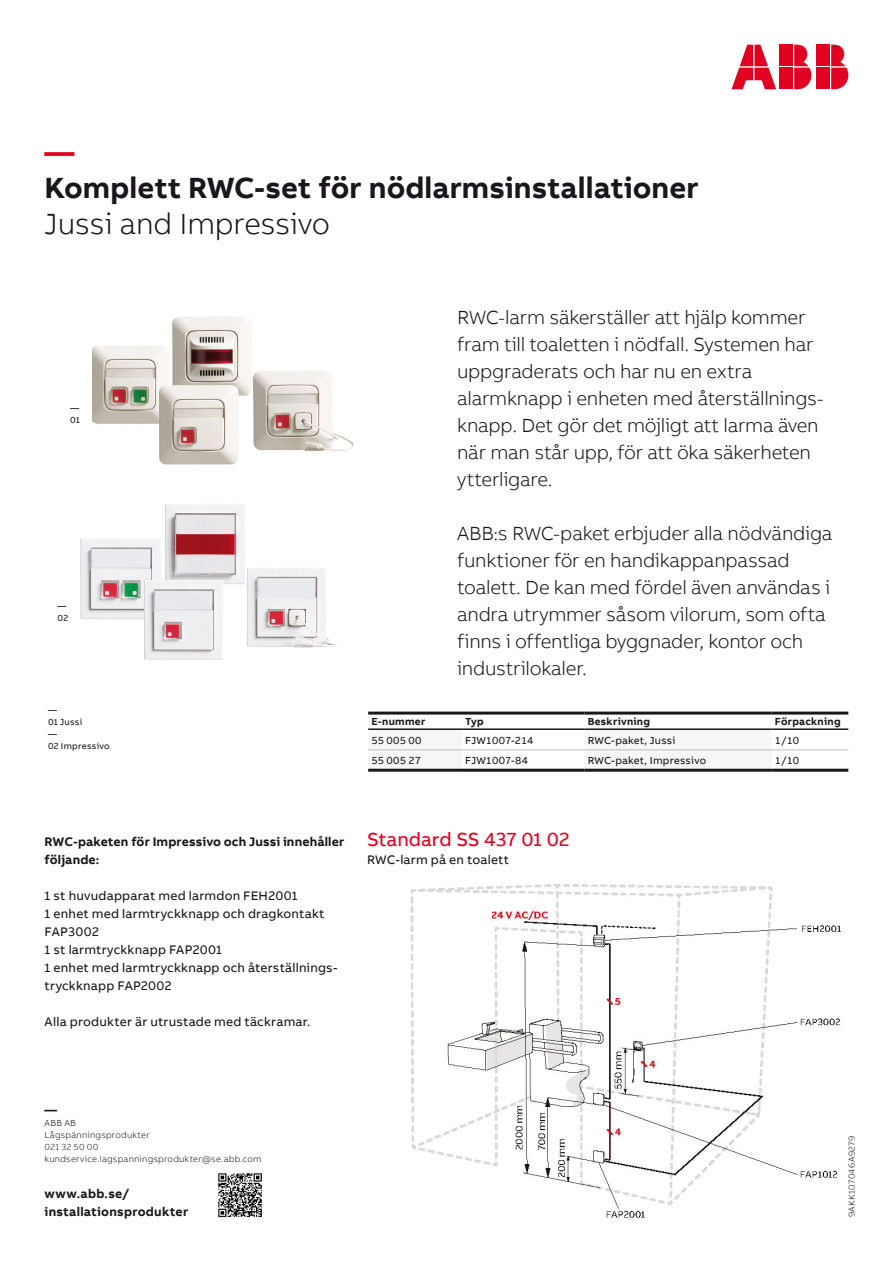
<style>
.page{position:relative;width:893px;height:1263px;background:#fff}
.page>*{position:absolute;margin:0;border:0;box-sizing:border-box;transform-origin:0 0}
.Headline_M_20pt_24pt{font:700 30px "AB Bvoice";color:#1a171c}
.Headline_M_20pt_24pt-2{font:300 30px "AB Bvoice";letter-spacing:-.01em;color:#1a171c}
.Headline_M_20pt_24pt-3{font:700 30px "AB Bvoice";color:#e20020}
.Lead_13pt_18pt{font:300 19.5px/27px "AB Bvoice";letter-spacing:-.015em;color:#1a171c}
.Lead_13pt_18pt-2{font:19.5px "AB Bvoice";color:#e20020}
.Copytext_8_5pt_12pt{font:12.75px/18px "AB Bvoice";letter-spacing:.015em;color:#1a171c}
.Paragraph_Title_8_5p{font:700 12.75px/18px "AB Bvoice";letter-spacing:.01em;color:#1a171c}
.Lead_13pt_18pt-3{font:12.75px "AB Bvoice";letter-spacing:.015em;color:#1a171c}
.data_center_last{font:10.5px "AB Bvoice";letter-spacing:.01em;color:#1a171c}
.data_left{font:10.5px "AB Bvoice";letter-spacing:.02em;color:#1a171c}
.header1_left{font:700 10.5px "AB Bvoice";letter-spacing:.025em;color:#1a171c}
.header1_center{font:700 10.5px "AB Bvoice";letter-spacing:.02em;color:#1a171c}
.Additional_Informati{font:300 9px/12px "AB Bvoice";letter-spacing:.025em;color:#1a171c}
.Caption_6pt_8pt{font:9px "AB Bvoice";letter-spacing:.025em;color:#1a171c}
</style>
<div class="page">
<div style="left:817px;top:45px;width:13px;height:21px;background:#e20020"></div>
<div style="left:817px;top:68px;width:13px;height:21px;background:#e20020"></div>
<svg style="left:831px;top:45px;width:17px;height:44px"></svg>
<svg style="left:731px;top:45px;width:45px;height:44px"></svg>
<div style="left:780px;top:45px;width:13px;height:21px;background:#e20020"></div>
<div style="left:780px;top:68px;width:13px;height:21px;background:#e20020"></div>
<svg style="left:794px;top:45px;width:17px;height:44px"></svg>
<img style="left:218px;top:1173px;width:44px;height:44px">
<svg style="left:368px;top:750px;width:404px;height:19px"></svg>
<hr style="left:462px;top:711px;width:122px;height:3px;background:#1a171c">
<hr style="left:462px;top:728px;width:122px;height:2px;background:#1a171c">
<hr style="left:368px;top:711px;width:94px;height:3px;background:#1a171c">
<hr style="left:368px;top:728px;width:94px;height:2px;background:#1a171c">
<hr style="left:584px;top:711px;width:188px;height:3px;background:#1a171c">
<hr style="left:584px;top:728px;width:188px;height:2px;background:#1a171c">
<hr style="left:772px;top:711px;width:76px;height:3px;background:#1a171c">
<hr style="left:772px;top:728px;width:76px;height:2px;background:#1a171c">
<hr style="left:368px;top:769px;width:94px;height:3px;background:#1a171c">
<hr style="left:462px;top:769px;width:122px;height:3px;background:#1a171c">
<hr style="left:584px;top:769px;width:188px;height:3px;background:#1a171c">
<hr style="left:772px;top:769px;width:76px;height:3px;background:#1a171c">
<hr style="left:772px;top:749px;width:76px;height:1px;background:#bcbdbf">
<hr style="left:368px;top:749px;width:94px;height:1px;background:#bcbdbf">
<hr style="left:462px;top:749px;width:122px;height:1px;background:#bcbdbf">
<hr style="left:584px;top:749px;width:188px;height:1px;background:#bcbdbf">
<img style="left:92px;top:316px;width:262px;height:149px">
<img style="left:80px;top:504px;width:256px;height:156px">
<img style="left:410px;top:884px;width:431px;height:334px">
<p class="Headline_M_20pt_24pt-3" style="left:45px;top:132px;width:31px">—</p>
<p class="Headline_M_20pt_24pt" style="left:45px;top:168px;width:656px">Komplett RWC-set för nödlarmsinstallationer</p>
<p class="Headline_M_20pt_24pt-2" style="left:45px;top:206px;width:287px">Jussi and Impressivo</p>
<p class="Caption_6pt_8pt" style="left:70px;top:403px;width:10px">—</p>
<p class="Caption_6pt_8pt" style="left:70px;top:415px;width:11px">01</p>
<p class="Caption_6pt_8pt" style="left:57px;top:601px;width:10px">—</p>
<p class="Caption_6pt_8pt" style="left:57px;top:613px;width:12px">02</p>
<p class="Caption_6pt_8pt" style="left:48px;top:705px;width:10px">—</p>
<p class="Caption_6pt_8pt" style="left:48px;top:717px;width:36px">01 Jussi</p>
<p class="Caption_6pt_8pt" style="left:48px;top:729px;width:10px">—</p>
<p class="Caption_6pt_8pt" style="left:48px;top:741px;width:63px">02 Impressivo</p>
<p class="Lead_13pt_18pt" style="left:457px;top:304px;width:368px">RWC-larm säkerställer att hjälp kommer fram till toaletten i nödfall. Systemen har uppgraderats och har nu en extra alarmknapp i enheten med återställnings&shy;knapp. Det gör det möjligt att larma även när man står upp, för att öka säkerheten ytterligare.</p>
<p class="Lead_13pt_18pt" style="left:457px;top:520px;width:377px">ABB:s RWC-paket erbjuder alla nödvändiga funktioner för en handikappanpassad toalett. De kan med fördel även användas i andra utrymmer såsom vilorum, som ofta finns i offentliga byggnader, kontor och industrilokaler.</p>
<p class="header1_left" style="left:371px;top:715px;width:56px">E-nummer</p>
<p class="header1_left" style="left:465px;top:715px;width:20px">Typ</p>
<p class="header1_left" style="left:588px;top:715px;width:64px">Beskrivning</p>
<p class="header1_center" style="left:775px;top:715px;width:67px">Förpackning</p>
<p class="data_center_last" style="left:371px;top:734px;width:52px">55 005 00</p>
<p class="data_center_last" style="left:465px;top:734px;width:70px">FJW1007-214</p>
<p class="data_left" style="left:588px;top:734px;width:89px">RWC-paket, Jussi</p>
<p class="data_center_last" style="left:775px;top:734px;width:26px">1/10</p>
<p class="data_center_last" style="left:371px;top:754px;width:51px">55 005 27</p>
<p class="data_center_last" style="left:465px;top:754px;width:65px">FJW1007-84</p>
<p class="data_left" style="left:588px;top:754px;width:120px">RWC-paket, Impressivo</p>
<p class="data_center_last" style="left:775px;top:754px;width:26px">1/10</p>
<p class="Paragraph_Title_8_5p" style="left:45px;top:832px;width:301px">RWC-paketen för Impressivo och Jussi innehåller följande:</p>
<p class="Lead_13pt_18pt-3" style="left:45px;top:888px;width:255px">1 st huvudapparat med larmdon FEH2001</p>
<p class="Copytext_8_5pt_12pt" style="left:45px;top:904px;width:281px">1 enhet med larmtryckknapp och dragkontakt<br>FAP3002</p>
<p class="Copytext_8_5pt_12pt" style="left:45px;top:940px;width:179px">1 st larmtryckknapp FAP2001</p>
<p class="Copytext_8_5pt_12pt" style="left:45px;top:958px;width:294px">1 enhet med larmtryckknapp och återställnings&shy;tryckknapp FAP2002</p>
<p class="Copytext_8_5pt_12pt" style="left:45px;top:1012px;width:267px">Alla produkter är utrustade med täckramar.</p>
<p class="Lead_13pt_18pt-2" style="left:367px;top:827px;width:204px">Standard SS 437 01 02</p>
<p class="Copytext_8_5pt_12pt" style="left:367px;top:850px;width:144px">RWC-larm på en toalett</p>
<p class="Paragraph_Title_8_5p" style="left:45px;top:1100px;width:14px">—</p>
<p class="Additional_Informati" style="left:45px;top:1117px;width:218px">ABB AB<br>Lågspänningsprodukter<br>021 32 50 00 kundservice.lagspanningsprodukter@se.abb.com</p>
<p class="Paragraph_Title_8_5p" style="left:45px;top:1185px;width:145px">www.abb.se/ installationsprodukter</p>
<p class="Additional_Informati" style="left:846px;top:1217px;width:83px;rotate:-90deg">9AKK107046A9279</p>
</div>
